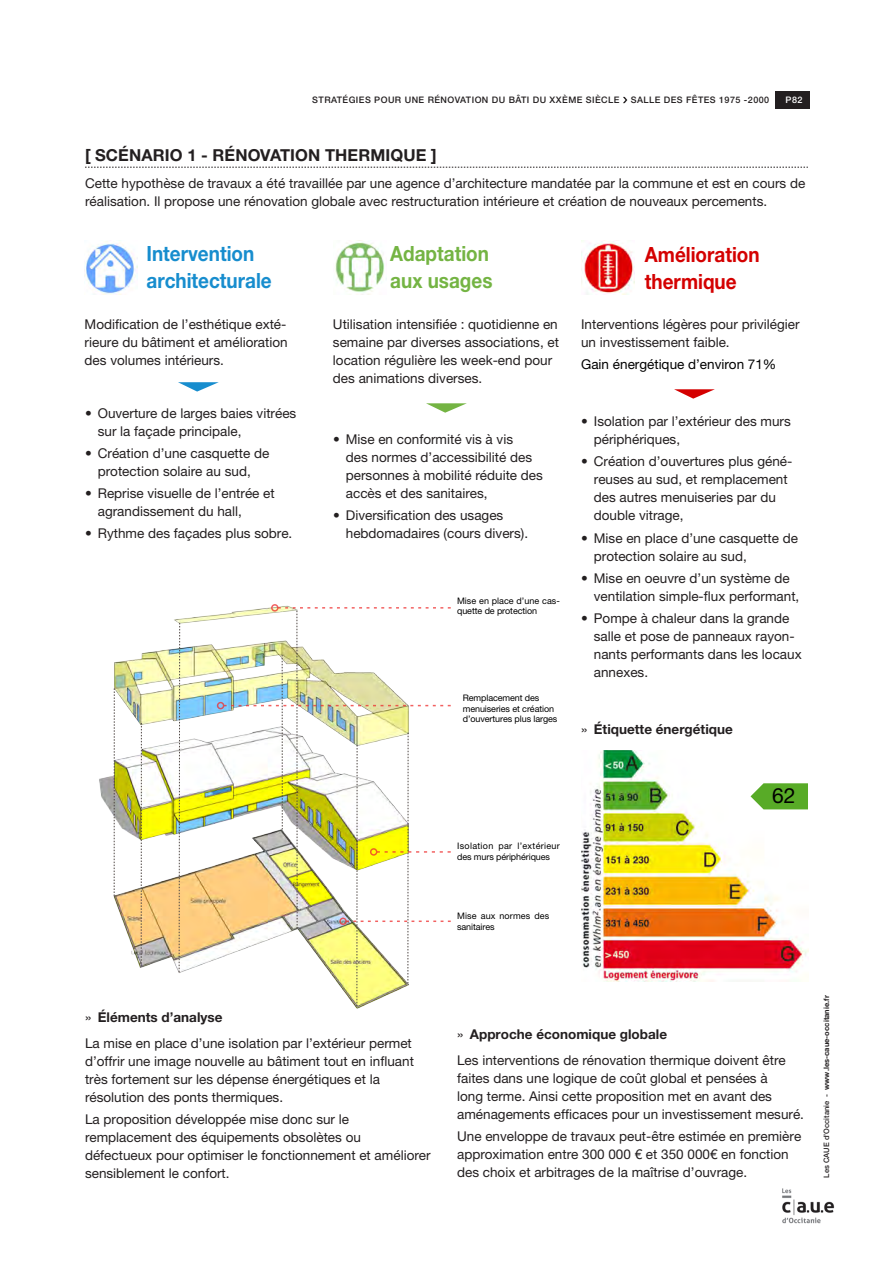
<style>
.page{position:relative;width:893px;height:1263px;background:#fff}
.page>*{position:absolute;margin:0;border:0;box-sizing:border-box;transform-origin:0 0}
.Contenu___texte{font:700 21px/27px "Helvetica Neue LT Pro";color:#178dce;scale:.9 1}
.Contenu___texte-2{font:700 21px/27px "Helvetica Neue LT Pro";color:#d40000;scale:.9 1}
.Contenu___texte-3{font:700 21px "Helvetica Neue LT Pro";color:#74b443;scale:.9 1}
.Contenu___texte-4{font:21px "Helvetica Neue LT Pro";color:#000}
.Contenu___Titre{font:700 16.5px "Helvetica Neue LT Pro";letter-spacing:.005em;color:#231f20}
.Contenu___texte-5{font:13.5px/18px "Helvetica Neue LT Pro";color:#231f20}
.Contenu___Liste{font:13.5px/18px "Helvetica Neue LT Pro";color:#231f20}
.Contenu___Sous-titre{font:700 13.5px "Helvetica Neue LT Pro";color:#231f20}
.Contenu___texte-6{font:13.5px "Helvetica Neue LT Pro";color:#000}
.t1{font:9px/10.5px "Helvetica Neue LT Pro";letter-spacing:-.01em;color:#000}
.t2{font:500 9px "Helvetica Neue LT Pro";letter-spacing:.05em;color:#231f20}
.t3{font:9px/10.5px "Helvetica Neue LT Pro";letter-spacing:.035em;color:#000}
.t4{font:9px/10.5px "Helvetica Neue LT Pro";letter-spacing:.015em;color:#000}
.t5{font:500 9px "Helvetica Neue LT Pro";color:#fff}
.t6{font:700 7.5px "Helvetica Neue LT Pro";color:#231f20}
.s1{font-weight:400}
.s2{font-weight:500}
</style>
<div class="page">
<img style="left:581px;top:751px;width:227px;height:230px">
<img style="left:99px;top:604px;width:264px;height:405px">
<svg style="left:85px;top:167px;width:723px;height:1px"></svg>
<svg style="left:178px;top:382px;width:41px;height:10px"></svg>
<svg style="left:426px;top:403px;width:41px;height:10px"></svg>
<svg style="left:674px;top:389px;width:41px;height:10px"></svg>
<svg style="left:623px;top:97px;width:4px;height:6px"></svg>
<img style="left:85px;top:241px;width:53px;height:53px">
<img style="left:335px;top:242px;width:50px;height:52px">
<img style="left:581px;top:241px;width:53px;height:53px">
<svg style="left:750px;top:783px;width:58px;height:26px;background:#6db543"></svg>
<svg style="left:179px;top:623px;width:1px;height:349px"></svg>
<svg style="left:114px;top:688px;width:1px;height:208px"></svg>
<svg style="left:141px;top:723px;width:1px;height:244px"></svg>
<div style="left:271px;top:604px;width:8px;height:8px;border:2px solid #ee2d2d;border-radius:50%"></div>
<div style="left:217px;top:702px;width:7px;height:7px;border:2px solid #ee2d2d;border-radius:50%"></div>
<img style="left:224px;top:607px;width:227px;height:399px">
<div style="left:370px;top:848px;width:7px;height:8px;border:2px solid #ee2d2d;border-radius:50%"></div>
<div style="left:775px;top:91px;width:34px;height:17px;background:#231f20"></div>
<img style="left:782px;top:1188px;width:53px;height:36px">
<p class="t2" style="left:312px;top:95px;width:309px">STRATÉGIES POUR UNE RÉNOVATION DU BÂTI DU XXÈME SIÈCLE</p>
<p class="t2" style="left:631px;top:95px;width:140px">SALLE DES FÊTES 1975 -2000</p>
<p class="Contenu___Titre" style="left:85px;top:145px;width:353px">[ SCÉNARIO 1 - RÉNOVATION THERMIQUE ]</p>
<p class="t5" style="left:785px;top:95px;width:18px">P82</p>
<p class="Contenu___texte-5" style="left:85px;top:174px;width:722px">Cette hypothèse de travaux a été travaillée par une agence d’architecture mandatée par la commune et est en cours de réalisation. Il propose une rénovation globale avec restructuration intérieure et création de nouveaux percements.</p>
<p class="Contenu___texte" style="left:146px;top:240px;width:141px">Intervention architecturale</p>
<p class="Contenu___texte-3" style="left:390px;top:241px;width:111px">Adaptation</p>
<p class="Contenu___texte-3" style="left:390px;top:268px;width:115px">aux usages</p>
<p class="Contenu___texte-5" style="left:85px;top:315px;width:205px;text-align:justify">Modification de l’esthétique exté&shy;rieure du bâtiment et amélioration des volumes intérieurs.</p>
<p class="Contenu___Liste" style="left:98px;top:404px;width:200px;text-indent:-13px">• Ouverture de larges baies vitrées sur la façade principale,</p>
<p class="Contenu___Liste" style="left:85px;top:444px;width:186px;text-align:center">• Création d’une casquette de protection solaire au sud,</p>
<p class="Contenu___Liste" style="left:98px;top:484px;width:179px;text-indent:-13px">• Reprise visuelle de l’entrée et agrandissement du hall,</p>
<p class="Contenu___Liste" style="left:85px;top:524px;width:209px">• Rythme des façades plus sobre.</p>
<p class="Contenu___texte-5" style="left:333px;top:315px;width:228px">Utilisation intensifiée : quotidienne en semaine par diverses associations, et location régulière les week-end pour des animations diverses.</p>
<p class="Contenu___Liste" style="left:346px;top:430px;width:199px;text-indent:-13px">• Mise en conformité vis à vis<br>des normes d’accessibilité des personnes à mobilité réduite des accès et des sanitaires,</p>
<p class="Contenu___Liste" style="left:346px;top:506px;width:184px;text-indent:-13px">• Diversification des usages hebdomadaires (cours divers).</p>
<p class="t1" style="left:457px;top:595px;width:104px">Mise en place d’une cas&shy;quette de protection</p>
<p class="t1" style="left:463px;top:693px;width:96px">Remplacement des menuiseries et création d’ouvertures plus larges</p>
<p class="t3" style="left:457px;top:840px;width:104px">Isolation par l’extérieur des murs périphériques</p>
<p class="t4" style="left:457px;top:911px;width:94px">Mise aux normes des sanitaires</p>
<p class="Contenu___texte-2" style="left:645px;top:240px;width:129px">Amélioration thermique</p>
<p class="Contenu___texte-5" style="left:581px;top:315px;width:220px">Interventions légères pour privilégier un investissement faible.</p>
<p class="Contenu___texte-6" style="left:581px;top:356px;width:197px">Gain énergétique d’environ 71%</p>
<p class="Contenu___Liste" style="left:594px;top:412px;width:199px;text-indent:-13px">• Isolation par l’extérieur des murs périphériques,</p>
<p class="Contenu___Liste" style="left:594px;top:452px;width:200px;text-indent:-13px">• Création d’ouvertures plus géné&shy;reuses au sud, et remplacement des autres menuiseries par du double vitrage,</p>
<p class="Contenu___Liste" style="left:594px;top:528px;width:206px;text-indent:-13px">• Mise en place d’une casquette de protection solaire au sud,</p>
<p class="Contenu___Liste" style="left:594px;top:569px;width:207px;text-indent:-13px">• Mise en oeuvre d’un système de ventilation simple-flux performant,</p>
<p class="Contenu___Liste" style="left:594px;top:609px;width:209px;text-indent:-13px">• Pompe à chaleur dans la grande salle et pose de panneaux rayon&shy;nants performants dans les locaux annexes.</p>
<p class="Contenu___Sous-titre" style="left:581px;top:721px;width:153px"><span class="s1">»</span> Étiquette énergétique</p>
<p class="Contenu___texte-4" style="left:772px;top:782px;width:25px">62</p>
<p class="Contenu___Sous-titre" style="left:85px;top:1008px;width:139px"><span class="s1">»</span> Éléments d’analyse</p>
<p class="Contenu___texte-5" style="left:85px;top:1034px;width:330px">La mise en place d’une isolation par l’extérieur permet d’offrir une image nouvelle au bâtiment tout en influant très fortement sur les dépense énergétiques et la résolution des ponts thermiques.</p>
<p class="Contenu___texte-5" style="left:85px;top:1110px;width:347px">La proposition développée mise donc sur le remplacement des équipements obsolètes ou défectueux pour optimiser le fonctionnement et améliorer sensiblement le confort.</p>
<p class="Contenu___Sous-titre" style="left:457px;top:1025px;width:211px"><span class="s1">»</span> Approche économique globale</p>
<p class="Contenu___texte-5" style="left:457px;top:1051px;width:348px">Les interventions de rénovation thermique doivent être faites dans une logique de coût global et pensées à<br>long terme. Ainsi cette proposition met en avant des aménagements efficaces pour un investissement mesuré.</p>
<p class="Contenu___texte-5" style="left:457px;top:1127px;width:346px">Une enveloppe de travaux peut-être estimée en première approximation entre 300 000 € et 350 000€ en fonction des choix et arbitrages de la maîtrise d’ouvrage.</p>
<p class="t6" style="left:822px;top:1177px;width:184px;rotate:-90deg"><span class="s2">Les CAUE d’Occitanie -</span> www.les-caue-occitanie.fr</p>
</div>
